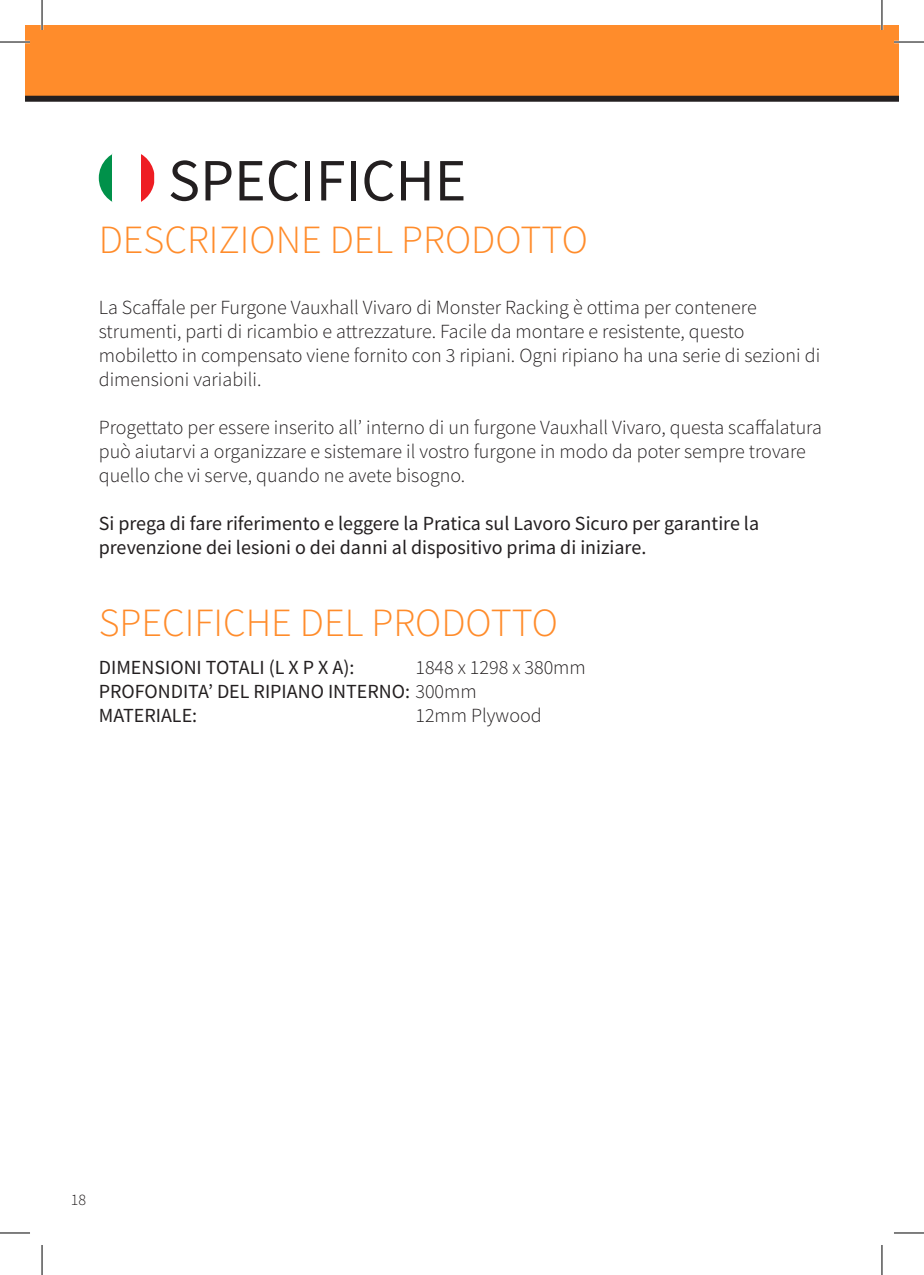
<style>
.page{position:relative;width:924px;height:1275px;background:#fff}
.page>*{position:absolute;margin:0;border:0;box-sizing:border-box;transform-origin:0 0}
.t1{font:60px "Source Sans Pro";color:#231f20}
.t2{font:300 40px "Source Sans Pro";color:#ff8c2b}
.t3{font:300 20px/24px "Source Sans Pro";color:#231f20}
.Body_Text{font:20px/24px "Source Sans Pro";color:#231f20}
.t4{font:300 16px "Source Sans Pro";color:#231f20}
.s1{font-weight:300}
</style>
<div class="page">
<div style="left:25px;top:25px;width:873px;height:74px;background:#ff8c2b"></div>
<div style="left:25px;top:96px;width:873px;height:6px;background:#231f20"></div>
<svg style="left:99px;top:154px;width:13px;height:48px"></svg>
<svg style="left:141px;top:154px;width:13px;height:48px"></svg>
<hr style="left:0;top:41px;width:30px;height:2px;background:#fff">
<hr style="left:893px;top:41px;width:30px;height:2px;background:#fff">
<hr style="left:41px;top:0;width:2px;height:30px;background:#fff">
<hr style="left:880px;top:0;width:2px;height:30px;background:#fff">
<hr style="left:0;top:42px;width:30px;height:1px;background:#000">
<hr style="left:893px;top:42px;width:30px;height:1px;background:#000">
<hr style="left:0;top:1232px;width:30px;height:1px;background:#000">
<hr style="left:893px;top:1232px;width:30px;height:1px;background:#000">
<hr style="left:42px;top:0;width:1px;height:30px;background:#000">
<hr style="left:42px;top:1245px;width:1px;height:30px;background:#000">
<hr style="left:881px;top:0;width:1px;height:30px;background:#000">
<hr style="left:881px;top:1245px;width:1px;height:30px;background:#000">
<p class="t1" style="left:168px;top:142px;width:300px">SPECIFICHE</p>
<p class="t2" style="left:99px;top:215px;width:490px">DESCRIZIONE DEL PRODOTTO</p>
<p class="t3" style="left:99px;top:295px;width:722px">La Scaffale per Furgone Vauxhall Vivaro di Monster Racking è ottima per contenere strumenti, parti di ricambio e attrezzature. Facile da montare e resistente, questo mobiletto in compensato viene fornito con 3 ripiani. Ogni ripiano ha una serie di sezioni di dimensioni variabili.</p>
<p class="t3" style="left:99px;top:415px;width:724px">Progettato per essere inserito all’ interno di un furgone Vauxhall Vivaro, questa scaffalatura può aiutarvi a organizzare e sistemare il vostro furgone in modo da poter sempre trovare quello che vi serve, quando ne avete bisogno.</p>
<p class="Body_Text" style="left:99px;top:511px;width:661px">Si prega di fare riferimento e leggere la Pratica sul Lavoro Sicuro per garantire la prevenzione dei lesioni o dei danni al dispositivo prima di iniziare.</p>
<p class="t2" style="left:99px;top:598px;width:460px">SPECIFICHE DEL PRODOTTO</p>
<p class="t3" style="left:415px;top:655px;width:172px">1848 x 1298 x 380mm</p>
<p class="Body_Text" style="left:99px;top:679px;width:379px">PROFONDITA’ DEL RIPIANO INTERNO: <span class="s1">300mm</span></p>
<p class="t3" style="left:415px;top:703px;width:128px">12mm Plywood</p>
<p class="Body_Text" style="left:99px;top:655px;width:257px">DIMENSIONI TOTALI (L X P X A):</p>
<p class="Body_Text" style="left:99px;top:703px;width:100px">MATERIALE:</p>
<p class="t4" style="left:71px;top:1189px;width:17px">18</p>
</div>
